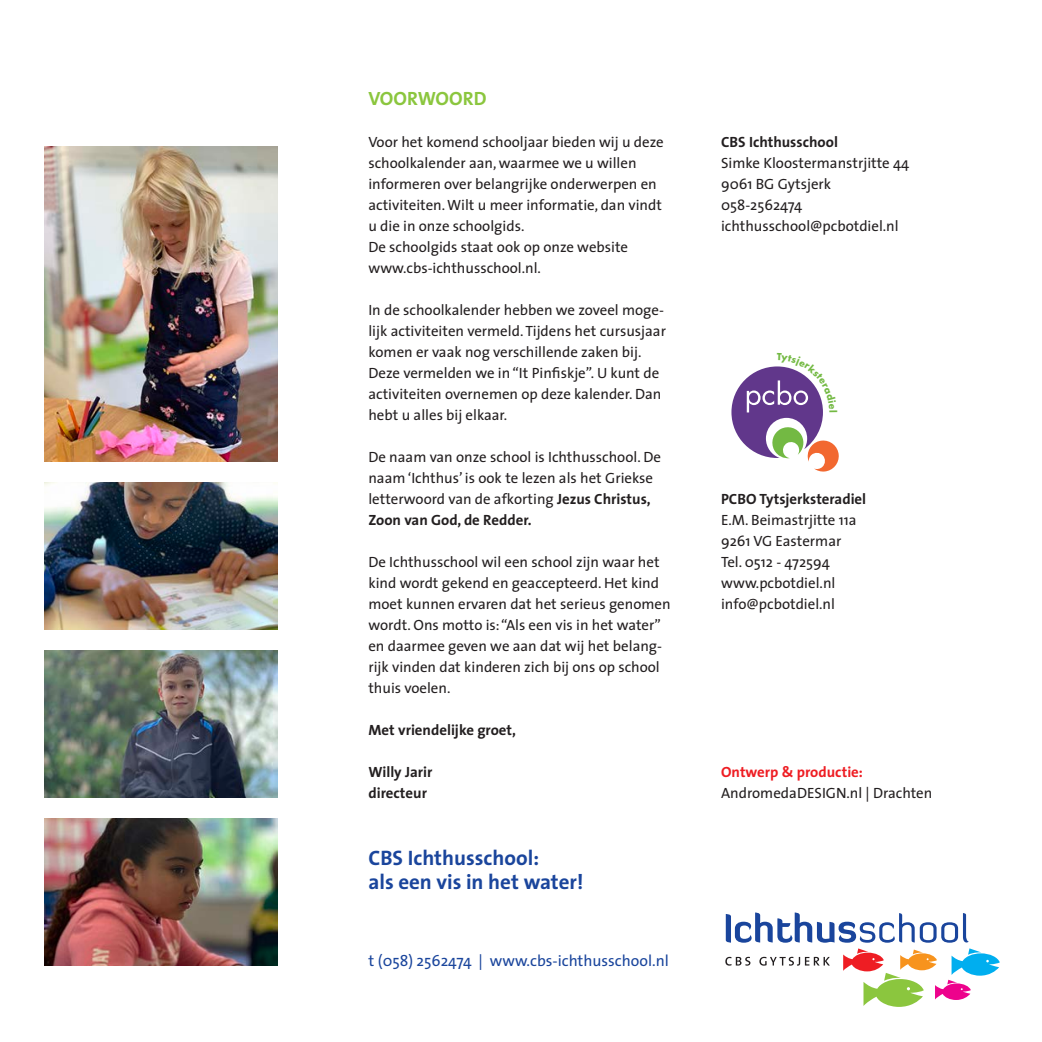
<style>
.page{position:relative;width:1042px;height:1042px;background:#fff}
.page>*{position:absolute;margin:0;border:0;box-sizing:border-box;transform-origin:0 0}
.Ichtus_GROEN_kopje{font:700 21px "The Sans";color:#1a459c}
.Ichtus_GROEN_kopje-2{font:700 19.25px "The Sans";color:#8bc63e}
.t1{font:15.75px "The Sans";color:#1a459c}
.Platte_tekst{font:14.88px/21px "The Sans";color:#231f20}
.Platte_tekst-2{font:700 14.88px "The Sans";color:#231f20}
.Ichtus_bold_kopje{font:700 14.88px "The Sans";color:#231f20}
.Ichtus_bold_kopje-2{font:700 14.88px "The Sans";color:#ee1d23}
.s1{font-weight:700}
</style>
<div class="page">
<svg style="left:725px;top:957px;width:25px;height:8px"></svg>
<svg style="left:759px;top:957px;width:71px;height:8px"></svg>
<svg style="left:726px;top:912px;width:188px;height:30px"></svg>
<svg style="left:920px;top:913px;width:49px;height:29px"></svg>
<svg style="left:843px;top:948px;width:157px;height:59px"></svg>
<img style="left:45px;top:819px;width:233px;height:147px">
<img style="left:45px;top:483px;width:233px;height:147px">
<img style="left:45px;top:147px;width:233px;height:315px">
<img style="left:45px;top:651px;width:233px;height:147px">
<svg style="left:731px;top:366px;width:108px;height:106px"></svg>
<p class="Ichtus_GROEN_kopje-2" style="left:368px;top:82px;width:120px">VOORWOORD</p>
<p class="Platte_tekst" style="left:368px;top:131px;width:297px">Voor het komend schooljaar bieden wij u deze schoolkalender aan, waarmee we u willen informeren over belangrijke onderwerpen en activiteiten. Wilt u meer informatie, dan vindt u die in onze schoolgids.</p>
<p class="Platte_tekst" style="left:368px;top:236px;width:261px">De schoolgids staat ook op onze website www.cbs-ichthusschool.nl.</p>
<p class="Platte_tekst" style="left:368px;top:299px;width:299px">In de schoolkalender hebben we zoveel moge&shy;lijk activiteiten vermeld. Tijdens het cursusjaar komen er vaak nog verschillende zaken bij.<br>Deze vermelden we in “It Pinfiskje”. U kunt de activiteiten overnemen op deze kalender. Dan hebt u alles bij elkaar.</p>
<p class="Platte_tekst" style="left:368px;top:446px;width:294px">De naam van onze school is Ichthusschool. De naam ‘Ichthus’ is ook te lezen als het Griekse letterwoord van de afkorting <span class="s1">Jezus Christus, Zoon van God, de Redder.</span></p>
<p class="Platte_tekst" style="left:368px;top:551px;width:304px">De Ichthusschool wil een school zijn waar het kind wordt gekend en geaccepteerd. Het kind moet kunnen ervaren dat het serieus genomen wordt. Ons motto is: “Als een vis in het water” en daarmee geven we aan dat wij het belang&shy;rijk vinden dat kinderen zich bij ons op school thuis voelen.</p>
<p class="Platte_tekst-2" style="left:368px;top:718px;width:149px">Met vriendelijke groet,</p>
<p class="Platte_tekst-2" style="left:368px;top:760px;width:65px">Willy Jarir</p>
<p class="Platte_tekst-2" style="left:368px;top:781px;width:60px">directeur</p>
<p class="Ichtus_GROEN_kopje" style="left:368px;top:840px;width:172px">CBS Ichthusschool:</p>
<p class="Ichtus_GROEN_kopje" style="left:368px;top:864px;width:216px">als een vis in het water!</p>
<p class="t1" style="left:368px;top:947px;width:302px">t (058) 2562474 | www.cbs-ichthusschool.nl</p>
<p class="Ichtus_bold_kopje" style="left:721px;top:130px;width:118px">CBS Ichthusschool</p>
<p class="Platte_tekst" style="left:721px;top:152px;width:190px">Simke Kloostermanstrjitte 44</p>
<p class="Platte_tekst" style="left:721px;top:173px;width:112px">9061 BG Gytsjerk</p>
<p class="Platte_tekst" style="left:721px;top:194px;width:83px">058-2562474</p>
<p class="Platte_tekst" style="left:721px;top:215px;width:179px">ichthusschool@pcbotdiel.nl</p>
<p class="Ichtus_bold_kopje" style="left:721px;top:487px;width:147px">PCBO Tytsjerksteradiel</p>
<p class="Platte_tekst" style="left:721px;top:509px;width:137px">E.M. Beimastrjitte 11a</p>
<p class="Platte_tekst" style="left:721px;top:530px;width:122px">9261 VG Eastermar</p>
<p class="Platte_tekst" style="left:721px;top:551px;width:110px">Tel. 0512 - 472594</p>
<p class="Platte_tekst" style="left:721px;top:572px;width:116px">www.pcbotdiel.nl</p>
<p class="Platte_tekst" style="left:721px;top:593px;width:115px">info@pcbotdiel.nl</p>
<p class="Ichtus_bold_kopje-2" style="left:721px;top:760px;width:143px">Ontwerp &amp; productie:</p>
<p class="Platte_tekst" style="left:721px;top:782px;width:213px">AndromedaDESIGN.nl | Drachten</p>
</div>
